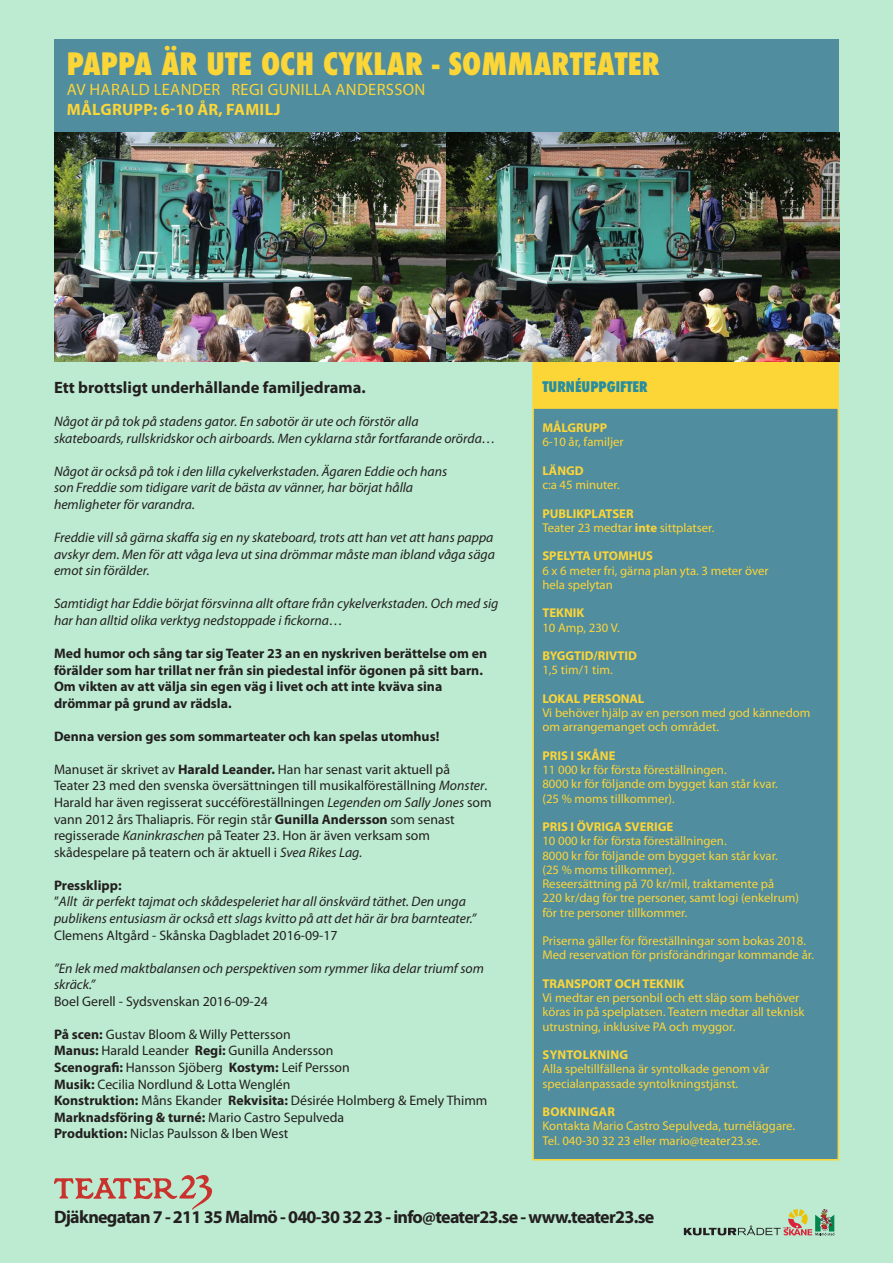
<style>
.page{position:relative;width:893px;height:1263px;background:#bcebd1}
.page>*{position:absolute;margin:0;border:0;box-sizing:border-box;transform-origin:0 0}
.t1{font:800 condensed 30px "Futura";color:#fcd537}
.t2{font:700 18px "Myriad Pro";letter-spacing:-.04em;color:#231f20}
.t3{font:700 16.5px "Myriad Pro";color:#231f20}
.t4{font:16.5px "Myriad Pro";letter-spacing:.02em;color:#fcd537}
.t5{font:700 16.5px "Myriad Pro";letter-spacing:.02em;color:#fcd537}
.t6{font:800 condensed 14.25px "Futura";color:#288d9f}
.t7{font:italic 13.8px/16.5px "Myriad Pro";color:#231f20}
.t8{font:13.8px/16.5px "Myriad Pro";color:#231f20}
.t9{font:700 13.8px/16.5px "Myriad Pro";color:#231f20}
.t10{font:12.75px "Myriad Pro";color:#fcd537}
.t11{font:700 12.75px "Myriad Pro";color:#fcd537}
.t12{font:700 12.75px "Myriad Pro";letter-spacing:.02em;color:#fcd537}
.s1{font-weight:700}
.s2{font-style:italic}
.s3{font-style:normal}
.s4{font-weight:400}
</style>
<div class="page">
<svg style="left:54px;top:1175px;width:158px;height:35px"></svg>
<div style="left:533px;top:408px;width:305px;height:752px;background:#508d9f"></div>
<div style="left:532px;top:407px;width:307px;height:753px;border:2px solid #fcd537"></div>
<div style="left:533px;top:361px;width:305px;height:47px;background:#fcd537"></div>
<div style="left:532px;top:360px;width:307px;height:49px;border:2px solid #fcd537"></div>
<svg style="left:684px;top:1209px;width:150px;height:26px"></svg>
<div style="left:54px;top:40px;width:785px;height:92px;background:#508d9f"></div>
<img style="left:54px;top:132px;width:785px;height:229px">
<p class="t1" style="left:67px;top:43px;width:595px">PAPPA ÄR UTE OCH CYKLAR - SOMMARTEATER</p>
<p class="t4" style="left:67px;top:79px;width:360px">AV HARALD LEANDER REGI GUNILLA ANDERSSON</p>
<p class="t5" style="left:67px;top:98px;width:215px">MÅLGRUPP: 6-10 ÅR, FAMILJ</p>
<p class="t3" style="left:54px;top:377px;width:313px">Ett brottsligt underhållande familjedrama.</p>
<p class="t6" style="left:542px;top:377px;width:107px">TURNÉUPPGIFTER</p>
<p class="t7" style="left:54px;top:413px;width:366px">Något är på tok på stadens gator. En sabotör är ute och förstör alla</p>
<p class="t7" style="left:54px;top:430px;width:443px">skateboards, rullskridskor och airboards. Men cyklarna står fortfarande orörda…</p>
<p class="t7" style="left:54px;top:463px;width:395px">Något är också på tok i den lilla cykelverkstaden. Ägaren Eddie och hans</p>
<p class="t7" style="left:54px;top:479px;width:361px">son Freddie som tidigare varit de bästa av vänner, har börjat hålla</p>
<p class="t7" style="left:54px;top:496px;width:142px">hemligheter för varandra.</p>
<p class="t7" style="left:54px;top:529px;width:442px;text-align:justify">Freddie vill så gärna skaffa sig en ny skateboard, trots att han vet att hans pappa avskyr dem. Men för att våga leva ut sina drömmar måste man ibland våga säga emot sin förälder.</p>
<p class="t7" style="left:54px;top:595px;width:446px">Samtidigt har Eddie börjat försvinna allt oftare från cykelverkstaden. Och med sig har han alltid olika verktyg nedstoppade i fickorna…</p>
<p class="t9" style="left:54px;top:645px;width:435px">Med humor och sång tar sig Teater 23 an en nyskriven berättelse om en förälder som har trillat ner från sin piedestal inför ögonen på sitt barn.<br>Om vikten av att välja sin egen väg i livet och att inte kväva sina</p>
<p class="t9" style="left:54px;top:694px;width:179px">drömmar på grund av rädsla.</p>
<p class="t9" style="left:54px;top:727px;width:387px">Denna version ges som sommarteater och kan spelas utomhus!</p>
<p class="t8" style="left:54px;top:761px;width:398px">Manuset är skrivet av <span class="s1">Harald Leander.</span> Han har senast varit aktuell på</p>
<p class="t8" style="left:54px;top:777px;width:439px">Teater 23 med den svenska översättningen till musikalföreställning <span class="s2">Monster</span>.<br>Harald har även regisserat succéföreställningen <span class="s2">Legenden om Sally Jones</span> som vann 2012 års Thaliapris. För regin står <span class="s1">Gunilla Andersson</span> som senast</p>
<p class="t8" style="left:54px;top:827px;width:377px">regisserade <span class="s2">Kaninkraschen</span> på Teater 23. Hon är även verksam som</p>
<p class="t8" style="left:54px;top:844px;width:310px">skådespelare på teatern och är aktuell i <span class="s2">Svea Rikes Lag.</span></p>
<p class="t9" style="left:54px;top:876px;width:69px">Pressklipp:</p>
<p class="t7" style="left:54px;top:893px;width:413px"><span class="s3">”</span>Allt är perfekt tajmat och skådespeleriet har all önskvärd täthet. Den unga</p>
<p class="t7" style="left:54px;top:910px;width:424px">publikens entusiasm är också ett slags kvitto på att det här är bra barnteater.”</p>
<p class="t8" style="left:54px;top:926px;width:285px">Clemens Altgård - Skånska Dagbladet 2016-09-17</p>
<p class="t7" style="left:54px;top:959px;width:431px">”En lek med maktbalansen och perspektiven som rymmer lika delar triumf som skräck.”</p>
<p class="t8" style="left:54px;top:993px;width:215px">Boel Gerell - Sydsvenskan 2016-09-24</p>
<p class="t8" style="left:54px;top:1026px;width:238px"><span class="s1">På scen:</span> Gustav Bloom &amp; Willy Pettersson</p>
<p class="t8" style="left:54px;top:1042px;width:281px"><span class="s1">Manus:</span> Harald Leander <span class="s1">Regi:</span> Gunilla Andersson</p>
<p class="t8" style="left:54px;top:1059px;width:297px"><span class="s1">Scenografi:</span> Hansson Sjöberg <span class="s1">Kostym:</span> Leif Persson</p>
<p class="t8" style="left:54px;top:1075px;width:238px"><span class="s1">Musik:</span> Cecilia Nordlund &amp; Lotta Wenglén</p>
<p class="t8" style="left:54px;top:1092px;width:435px"><span class="s1">Konstruktion:</span> Måns Ekander <span class="s1">Rekvisita:</span> Désirée Holmberg &amp; Emely Thimm</p>
<p class="t9" style="left:54px;top:1108px;width:292px">Marknadsföring &amp; turné: <span class="s4">Mario Castro Sepulveda</span></p>
<p class="t8" style="left:54px;top:1125px;width:236px"><span class="s1">Produktion:</span> Niclas Paulsson &amp; Iben West</p>
<p class="t11" style="left:542px;top:419px;width:66px">MÅLGRUPP</p>
<p class="t10" style="left:542px;top:434px;width:83px">6-10 år, familjer</p>
<p class="t11" style="left:542px;top:462px;width:43px">LÄNGD</p>
<p class="t10" style="left:542px;top:477px;width:79px">c:a 45 minuter.</p>
<p class="t11" style="left:542px;top:505px;width:93px">PUBLIKPLATSER</p>
<p class="t10" style="left:542px;top:520px;width:173px">Teater 23 medtar <span class="s1">inte</span> sittplatser.</p>
<p class="t11" style="left:542px;top:548px;width:112px">SPELYTA UTOMHUS</p>
<p class="t10" style="left:542px;top:562px;width:228px">6 x 6 meter fri, gärna plan yta. 3 meter över</p>
<p class="t10" style="left:542px;top:577px;width:72px">hela spelytan</p>
<p class="t11" style="left:542px;top:605px;width:43px">TEKNIK</p>
<p class="t10" style="left:542px;top:619px;width:79px">10 Amp, 230 V.</p>
<p class="t11" style="left:542px;top:647px;width:96px">BYGGTID/RIVTID</p>
<p class="t10" style="left:542px;top:662px;width:72px">1,5 tim/1 tim.</p>
<p class="t11" style="left:542px;top:690px;width:104px">LOKAL PERSONAL</p>
<p class="t10" style="left:542px;top:705px;width:270px">Vi behöver hjälp av en person med god kännedom</p>
<p class="t10" style="left:542px;top:719px;width:178px">om arrangemanget och området.</p>
<p class="t11" style="left:542px;top:747px;width:75px">PRIS I SKÅNE</p>
<p class="t10" style="left:542px;top:762px;width:186px">11 000 kr för första föreställningen.</p>
<p class="t10" style="left:542px;top:776px;width:237px">8000 kr för följande om bygget kan står kvar.</p>
<p class="t10" style="left:542px;top:790px;width:134px">(25 % moms tillkommer).</p>
<p class="t11" style="left:542px;top:818px;width:132px">PRIS I ÖVRIGA SVERIGE</p>
<p class="t10" style="left:542px;top:833px;width:186px">10 000 kr för första föreställningen.</p>
<p class="t10" style="left:542px;top:847px;width:237px">8000 kr för följande om bygget kan står kvar.</p>
<p class="t10" style="left:542px;top:862px;width:134px">(25 % moms tillkommer).</p>
<p class="t10" style="left:542px;top:876px;width:233px">Reseersättning på 70 kr/mil, traktamente på</p>
<p class="t10" style="left:542px;top:890px;width:258px">220 kr/dag för tre personer, samt logi (enkelrum)</p>
<p class="t10" style="left:542px;top:904px;width:146px">för tre personer tillkommer.</p>
<p class="t10" style="left:542px;top:933px;width:265px">Priserna gäller för föreställningar som bokas 2018.</p>
<p class="t10" style="left:542px;top:947px;width:273px">Med reservation för prisförändringar kommande år.</p>
<p class="t11" style="left:542px;top:975px;width:143px">TRANSPORT OCH TEKNIK</p>
<p class="t10" style="left:542px;top:990px;width:258px">Vi medtar en personbil och ett släp som behöver</p>
<p class="t10" style="left:542px;top:1004px;width:264px">köras in på spelplatsen. Teatern medtar all teknisk</p>
<p class="t10" style="left:542px;top:1018px;width:194px">utrustning, inklusive PA och myggor.</p>
<p class="t12" style="left:542px;top:1046px;width:87px">SYNTOLKNING</p>
<p class="t10" style="left:542px;top:1061px;width:228px">Alla speltillfällena är syntolkade genom vår</p>
<p class="t10" style="left:542px;top:1075px;width:197px">specialanpassade syntolkningstjänst.</p>
<p class="t12" style="left:542px;top:1103px;width:74px">BOKNINGAR</p>
<p class="t10" style="left:542px;top:1118px;width:254px">Kontakta Mario Castro Sepulveda, turnéläggare.</p>
<p class="t10" style="left:542px;top:1132px;width:219px">Tel. 040-30 32 23 eller mario@teater23.se.</p>
<p class="t2" style="left:54px;top:1205px;width:602px">Djäknegatan 7 - 211 35 Malmö - 040-30 32 23 - info@teater23.se - www.teater23.se</p>
</div>
